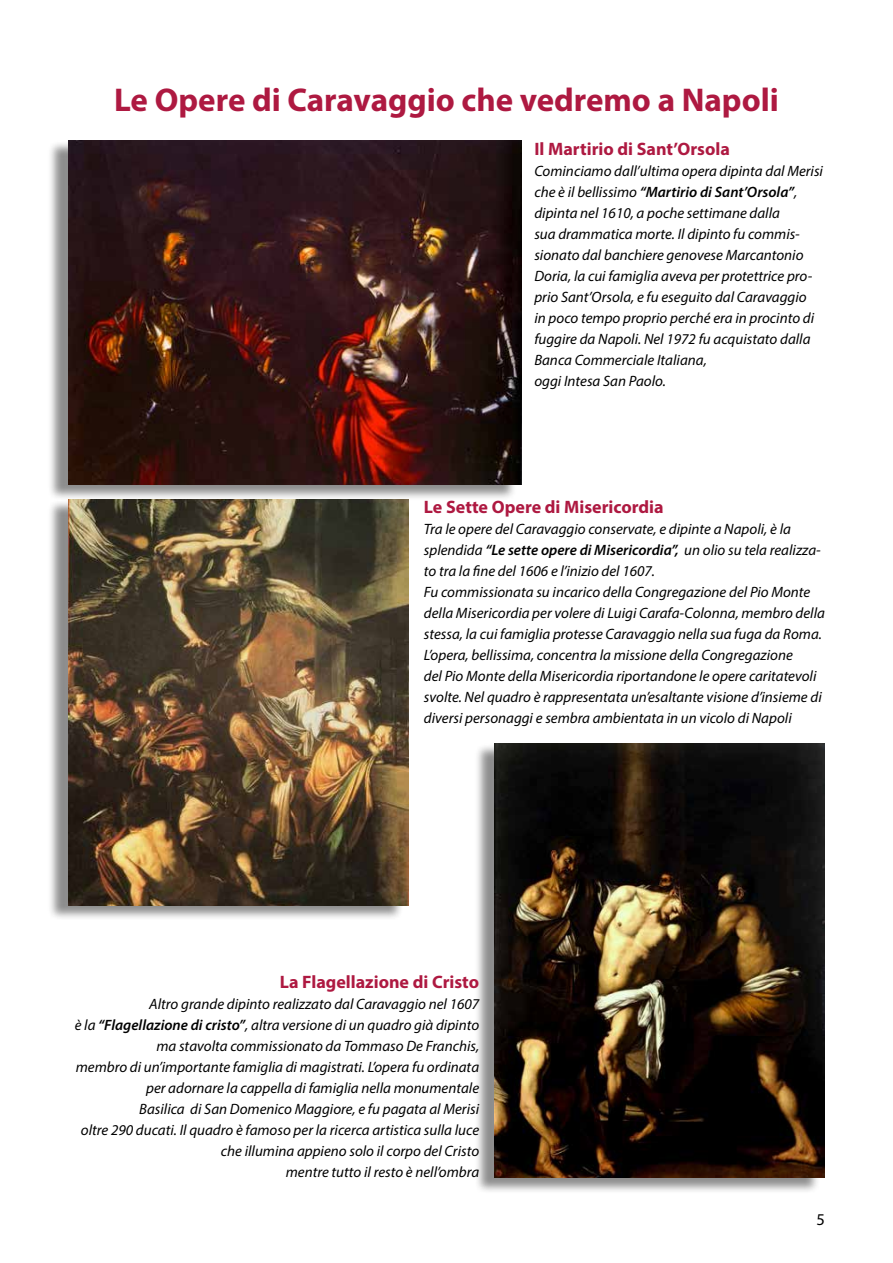
<style>
.page{position:relative;width:893px;height:1263px;background:#fff}
.page>*{position:absolute;margin:0;border:0;box-sizing:border-box;transform-origin:0 0}
.t1{font:700 33px "Myriad Pro";color:#ae1941}
.t2{font:700 18px "Myriad Pro";color:#ae1941}
.t3{font:16.5px "Myriad Pro";color:#000}
.t4{font:italic 15px/21px "Myriad Pro";color:#000}
.s1{font-weight:600}
</style>
<div class="page">
<div style="left:47px;top:140px;width:470px;height:361px;background:#000;opacity:.45"></div>
<img style="left:68px;top:140px;width:454px;height:345px">
<div style="left:47px;top:499px;width:357px;height:422px;background:#000;opacity:.45"></div>
<img style="left:68px;top:499px;width:340px;height:406px">
<div style="left:474px;top:743px;width:346px;height:451px;background:#000;opacity:.45"></div>
<img style="left:495px;top:743px;width:330px;height:435px">
<h1 class="t1" style="left:114px;top:79px;width:666px">Le Opere di Caravaggio che vedremo a Napoli</h1>
<p class="t2" style="left:534px;top:137px;width:197px">Il Martirio di Sant’Orsola</p>
<p class="t4" style="left:534px;top:160px;width:290px">Cominciamo dall’ultima opera dipinta dal Merisi che è il bellissimo <span class="s1">“Martirio di Sant’Orsola”</span>, dipinta nel 1610, a poche settimane dalla<br>sua drammatica morte. Il dipinto fu commis&shy;sionato dal banchiere genovese Marcantonio Doria, la cui famiglia aveva per protettrice pro&shy;prio Sant’Orsola, e fu eseguito dal Caravaggio<br>in poco tempo proprio perché era in procinto di fuggire da Napoli. Nel 1972 fu acquistato dalla Banca Commerciale Italiana,<br>oggi Intesa San Paolo.</p>
<p class="t2" style="left:424px;top:495px;width:241px">Le Sette Opere di Misericordia</p>
<p class="t4" style="left:424px;top:518px;width:403px">Tra le opere del Caravaggio conservate, e dipinte a Napoli, è la splendida <span class="s1">“Le sette opere di Misericordia”,</span> un olio su tela realizza&shy;to tra la fine del 1606 e l’inizio del 1607.<br>Fu commissionata su incarico della Congregazione del Pio Monte della Misericordia per volere di Luigi Carafa-Colonna, membro della stessa, la cui famiglia protesse Caravaggio nella sua fuga da Roma.<br>L’opera, bellissima, concentra la missione della Congregazione<br>del Pio Monte della Misericordia riportandone le opere caritatevoli svolte. Nel quadro è rappresentata un’esaltante visione d’insieme di diversi personaggi e sembra ambientata in un vicolo di Napoli</p>
<p class="t2" style="left:280px;top:970px;width:201px">La Flagellazione di Cristo</p>
<p class="t4" style="left:75px;top:993px;width:406px;text-align:right">Altro grande dipinto realizzato dal Caravaggio nel 1607<br>è la <span class="s1">“Flagellazione di cristo”</span>, altra versione di un quadro già dipinto ma stavolta commissionato da Tommaso De Franchis,<br>membro di un’importante famiglia di magistrati. L’opera fu ordinata per adornare la cappella di famiglia nella monumentale<br>Basilica di San Domenico Maggiore, e fu pagata al Merisi<br>oltre 290 ducati. Il quadro è famoso per la ricerca artistica sulla luce che illumina appieno solo il corpo del Cristo<br>mentre tutto il resto è nell’ombra</p>
<p class="t3" style="left:816px;top:1210px;width:10px">5</p>
</div>
